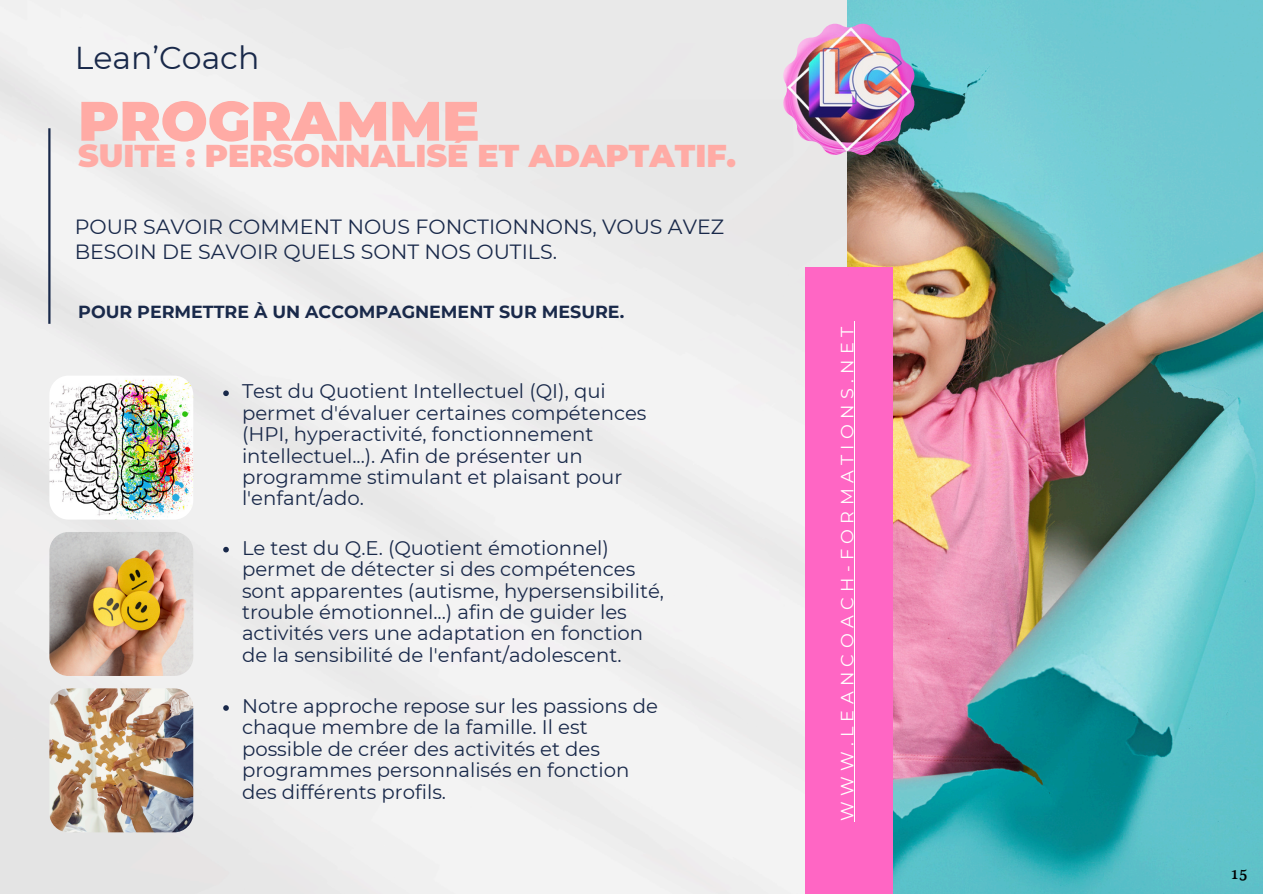
<style>
.page{position:relative;width:1263px;height:894px;background:#fff}
.page>*{position:absolute;margin:0;border:0;box-sizing:border-box;transform-origin:0 0}
.t1{font:900 55.5px "Montserrat";color:#ffaba5}
.t2{font:31.65px "Montserrat";color:#19294a}
.t3{font:900 31.5px "Montserrat";color:#ffaba5}
.t4{font:20.55px/24.9px "Montserrat";color:#19294a}
.t5{font:19.65px/21.3px "Montserrat";color:#19294a}
.t6{font:17.7px "Montserrat";letter-spacing:.305em;color:#fff}
.t7{font:700 17.4px "Montserrat";color:#19294a}
.t8{font:700 15px "Kelvinch";color:#000}
</style>
<div class="page">
<img style="left:0;top:0;width:847px;height:893px">
<img style="left:847px;top:0;width:416px;height:893px">
<hr style="left:48px;top:128px;width:3px;height:196px;background:#19294a">
<div style="left:805px;top:267px;width:88px;height:626px;background:#ff66c4"></div>
<img style="left:49px;top:375px;width:144px;height:144px;border-radius:19px">
<svg style="left:223px;top:390px;width:6px;height:6px"></svg>
<hr style="left:854px;top:321px;width:1px;height:500px;background:#fff">
<img style="left:49px;top:532px;width:144px;height:143px;border-radius:19px">
<img style="left:49px;top:688px;width:144px;height:144px;border-radius:19px">
<img style="left:783px;top:24px;width:131px;height:131px">
<svg style="left:223px;top:546px;width:6px;height:6px"></svg>
<svg style="left:223px;top:705px;width:6px;height:5px"></svg>
<h2 class="t2" style="left:75px;top:39px;width:186px">Lean’Coach</h2>
<p class="t1" style="left:78px;top:87px;width:403px">PROGRAMME</p>
<p class="t3" style="left:78px;top:136px;width:659px">SUITE : PERSONNALISÉ ET ADAPTATIF.</p>
<p class="t4" style="left:75px;top:214px;width:651px">POUR SAVOIR COMMENT NOUS FONCTIONNONS, VOUS AVEZ<br>BESOIN DE SAVOIR QUELS SONT NOS OUTILS.</p>
<p class="t7" style="left:78px;top:301px;width:547px">POUR PERMETTRE À UN ACCOMPAGNEMENT SUR MESURE.</p>
<p class="t5" style="left:242px;top:380px;width:406px">Test du Quotient Intellectuel (QI), qui permet d'évaluer certaines compétences (HPI, hyperactivité, fonctionnement intellectuel...). Afin de présenter un programme stimulant et plaisant pour l'enfant/ado.</p>
<p class="t5" style="left:242px;top:537px;width:423px">Le test du Q.E. (Quotient émotionnel) permet de détecter si des compétences sont apparentes (autisme, hypersensibilité, trouble émotionnel...) afin de guider les activités vers une adaptation en fonction de la sensibilité de l'enfant/adolescent.</p>
<p class="t5" style="left:242px;top:695px;width:417px">Notre approche repose sur les passions de chaque membre de la famille. Il est possible de créer des activités et des programmes personnalisés en fonction des différents profils.</p>
<p class="t6" style="left:836px;top:821px;width:496px;rotate:-90deg">WWW.LEANCOACH-FORMATIONS.NET</p>
<p class="t8" style="left:1230px;top:863px;width:19px">15</p>
</div>
